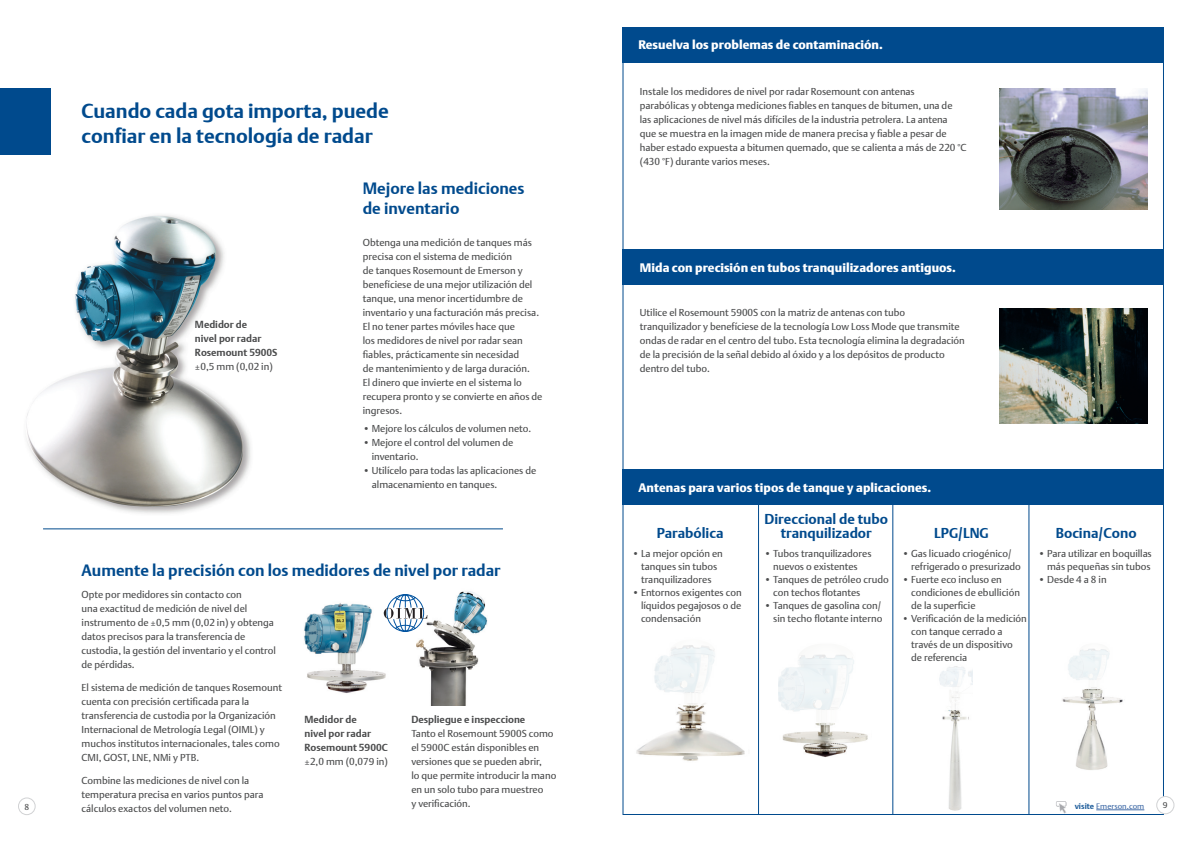
<style>
.page{position:relative;width:1191px;height:842px;background:#fff}
.page>*{position:absolute;margin:0;border:0;box-sizing:border-box;transform-origin:0 0}
.t1{font:20px/25px "DTL Argo T Bold";color:#004a8d}
.t2{font:16px/20px "DTL Argo T Bold";color:#004a8d}
.t3{font:14px/14px "DTL Argo T Bold";color:#004a8d;text-align:center}
.t4{font:900 12.2px "DTL Argo ST";color:#fff}
.body-Peta{font:10px/14px "DTL Argo T";color:#4b4c4d}
.Ingress_9{font:10px/14px "DTL Argo T";color:#4b4c4d}
.Rubrik_10_Bold{font:10px/14px "DTL Argo T Bold";color:#4b4c4d}
.body-Peta-2{font:10px/13px "DTL Argo T";color:#4b4c4d;scale:.93 1}
.Rubrik_10_Bold-2{font:10px "DTL Argo T";color:#4b4c4d}
._01_Page_number{font:8.5px "DTL Argo T";color:#4b4c4d}
.BODY_sm{font:8px "DTL Argo T";color:#436da8}
.s1{font-family:"DTL Argo T"}
.s2{font-family:"DTL Argo T Bold";color:#1a5a99}
</style>
<div class="page">
<img style="left:417px;top:591px;width:71px;height:115px">
<img style="left:26px;top:215px;width:233px;height:315px">
<img style="left:304px;top:603px;width:101px;height:90px">
<div style="left:0;top:88px;width:50px;height:67px;background:#004a8d"></div>
<div style="left:1156px;top:796px;width:18px;height:18px;border:1px solid #d1d2d4;border-radius:50%"></div>
<hr style="left:43px;top:528px;width:460px;height:1px;background:#004a8d">
<div style="left:622px;top:27px;width:542px;height:35px;background:#004a8d"></div>
<div style="left:622px;top:469px;width:542px;height:35px;background:#004a8d"></div>
<hr style="left:758px;top:504px;width:1px;height:311px;background:#004a8d">
<hr style="left:892px;top:504px;width:1px;height:311px;background:#004a8d">
<img style="left:999px;top:88px;width:148px;height:121px">
<div style="left:622px;top:249px;width:542px;height:35px;background:#004a8d"></div>
<img style="left:778px;top:654px;width:76px;height:69px">
<img style="left:782px;top:723px;width:86px;height:34px">
<img style="left:939px;top:666px;width:33px;height:44px">
<img style="left:942px;top:710px;width:27px;height:101px">
<img style="left:1062px;top:689px;width:61px;height:81px">
<img style="left:654px;top:645px;width:61px;height:61px">
<img style="left:636px;top:706px;width:109px;height:55px">
<hr style="left:1028px;top:504px;width:1px;height:311px;background:#004a8d">
<img style="left:1000px;top:308px;width:147px;height:115px">
<svg style="left:384px;top:594px;width:43px;height:37px"></svg>
<svg style="left:1056px;top:801px;width:10px;height:13px"></svg>
<hr style="left:1096px;top:810px;width:48px;height:1px;background:#436da8">
<div style="left:18px;top:797px;width:18px;height:18px;border:1px solid #d1d2d4;border-radius:50%"></div>
<p class="t4" style="left:638px;top:38px;width:246px">Resuelva los problemas de contaminación.</p>
<p class="t1" style="left:82px;top:98px;width:309px">Cuando cada gota importa, puede confiar en la tecnología de radar</p>
<p class="Rubrik_10_Bold" style="left:195px;top:318px;width:84px">Medidor de<br>nivel por radar<br>Rosemount 5900S <span class="s1">±0,5 mm (0,02 in)</span></p>
<p class="t2" style="left:363px;top:178px;width:163px">Mejore las mediciones de inventario</p>
<p class="body-Peta" style="left:363px;top:235px;width:181px">Obtenga una medición de tanques más precisa con el sistema de medición<br>de tanques Rosemount de Emerson y benefíciese de una mejor utilización del tanque, una menor incertidumbre de inventario y una facturación más precisa.<br>El no tener partes móviles hace que<br>los medidores de nivel por radar sean fiables, prácticamente sin necesidad<br>de mantenimiento y de larga duración.<br>El dinero que invierte en el sistema lo recupera pronto y se convierte en años de ingresos.</p>
<p class="body-Peta" style="left:363px;top:422px;width:170px">• Mejore los cálculos de volumen neto.</p>
<p class="body-Peta" style="left:372px;top:436px;width:143px;text-indent:-9px">• Mejore el control del volumen de inventario.</p>
<p class="body-Peta" style="left:372px;top:464px;width:166px;text-indent:-9px">• Utilícelo para todas las aplicaciones de almacenamiento en tanques.</p>
<p class="body-Peta" style="left:640px;top:85px;width:328px">Instale los medidores de nivel por radar Rosemount con antenas<br>parabólicas y obtenga mediciones fiables en tanques de bitumen, una de<br>las aplicaciones de nivel más difíciles de la industria petrolera. La antena que se muestra en la imagen mide de manera precisa y fiable a pesar de haber estado expuesta a bitumen quemado, que se calienta a más de 220 °C (430 °F) durante varios meses.</p>
<p class="t4" style="left:640px;top:260px;width:318px">Mida con precisión en tubos tranquilizadores antiguos.</p>
<p class="body-Peta" style="left:640px;top:305px;width:326px">Utilice el Rosemount 5900S con la matriz de antenas con tubo tranquilizador y benefíciese de la tecnología Low Loss Mode que transmite ondas de radar en el centro del tubo. Esta tecnología elimina la degradación de la precisión de la señal debido al óxido y a los depósitos de producto dentro del tubo.</p>
<p class="t4" style="left:638px;top:480px;width:294px">Antenas para varios tipos de tanque y aplicaciones.</p>
<p class="t3" style="left:656px;top:525px;width:68px">Parabólica</p>
<p class="t3" style="left:764px;top:511px;width:125px">Direccional de tubo tranquilizador</p>
<p class="t3" style="left:934px;top:525px;width:56px">LPG/LNG</p>
<p class="t3" style="left:1055px;top:525px;width:82px">Bocina/Cono</p>
<p class="body-Peta" style="left:764px;top:547px;width:109px;line-height:13px;text-align:center">• Tubos tranquilizadores nuevos o existentes</p>
<p class="body-Peta" style="left:773px;top:573px;width:117px;line-height:13px;text-indent:-9px">• Tanques de petróleo crudo con techos flotantes</p>
<p class="body-Peta" style="left:764px;top:599px;width:120px;line-height:13px;text-align:right">• Tanques de gasolina con/ sin techo flotante interno</p>
<p class="body-Peta" style="left:911px;top:547px;width:111px;line-height:13px;text-indent:-9px">• Gas licuado criogénico/ refrigerado o presurizado</p>
<p class="body-Peta" style="left:911px;top:573px;width:110px;line-height:13px;text-indent:-9px">• Fuerte eco incluso en condiciones de ebullición de la superficie</p>
<p class="body-Peta-2" style="left:911px;top:612px;width:126px;text-indent:-9px">• Verificación de la medición con tanque cerrado a través de un dispositivo<br>de referencia</p>
<p class="body-Peta" style="left:1038px;top:547px;width:115px;line-height:13px;text-align:right">• Para utilizar en boquillas más pequeñas sin tubos</p>
<p class="body-Peta" style="left:1038px;top:572px;width:70px">• Desde 4 a 8 in</p>
<p class="body-Peta" style="left:632px;top:547px;width:92px;line-height:13px;text-align:center">• La mejor opción en tanques sin tubos tranquilizadores</p>
<p class="body-Peta" style="left:641px;top:586px;width:102px;line-height:13px;text-align:justify;text-indent:-9px">• Entornos exigentes con líquidos pegajosos o de condensación</p>
<p class="t2" style="left:82px;top:560px;width:420px">Aumente la precisión con los medidores de nivel por radar</p>
<p class="body-Peta" style="left:82px;top:588px;width:196px">Opte por medidores sin contacto con<br>una exactitud de medición de nivel del instrumento de ±0,5 mm (0,02 in) y obtenga datos precisos para la transferencia de custodia, la gestión del inventario y el control de pérdidas.</p>
<p class="body-Peta" style="left:82px;top:681px;width:202px">El sistema de medición de tanques Rosemount cuenta con precisión certificada para la transferencia de custodia por la Organización Internacional de Metrología Legal (OIML) y muchos institutos internacionales, tales como CMI, GOST, LNE, NMi y PTB.</p>
<p class="body-Peta" style="left:82px;top:774px;width:183px">Combine las mediciones de nivel con la temperatura precisa en varios puntos para cálculos exactos del volumen neto.</p>
<p class="Rubrik_10_Bold" style="left:411px;top:712px;width:115px">Despliegue e inspeccione</p>
<p class="Ingress_9" style="left:411px;top:726px;width:146px">Tanto el Rosemount 5900S como el 5900C están disponibles en versiones que se pueden abrir,<br>lo que permite introducir la mano en un solo tubo para muestreo<br>y verificación.</p>
<p class="Rubrik_10_Bold" style="left:304px;top:712px;width:85px">Medidor de<br>nivel por radar<br>Rosemount 5900C</p>
<p class="Rubrik_10_Bold-2" style="left:304px;top:755px;width:85px">±2,0 mm (0,079 in)</p>
<p class="_01_Page_number" style="left:25px;top:802px;width:6px">8</p>
<p class="BODY_sm" style="left:1074px;top:801px;width:71px"><span class="s2">visite</span> Emerson.com</p>
<p class="_01_Page_number" style="left:1163px;top:800px;width:6px">9</p>
</div>
